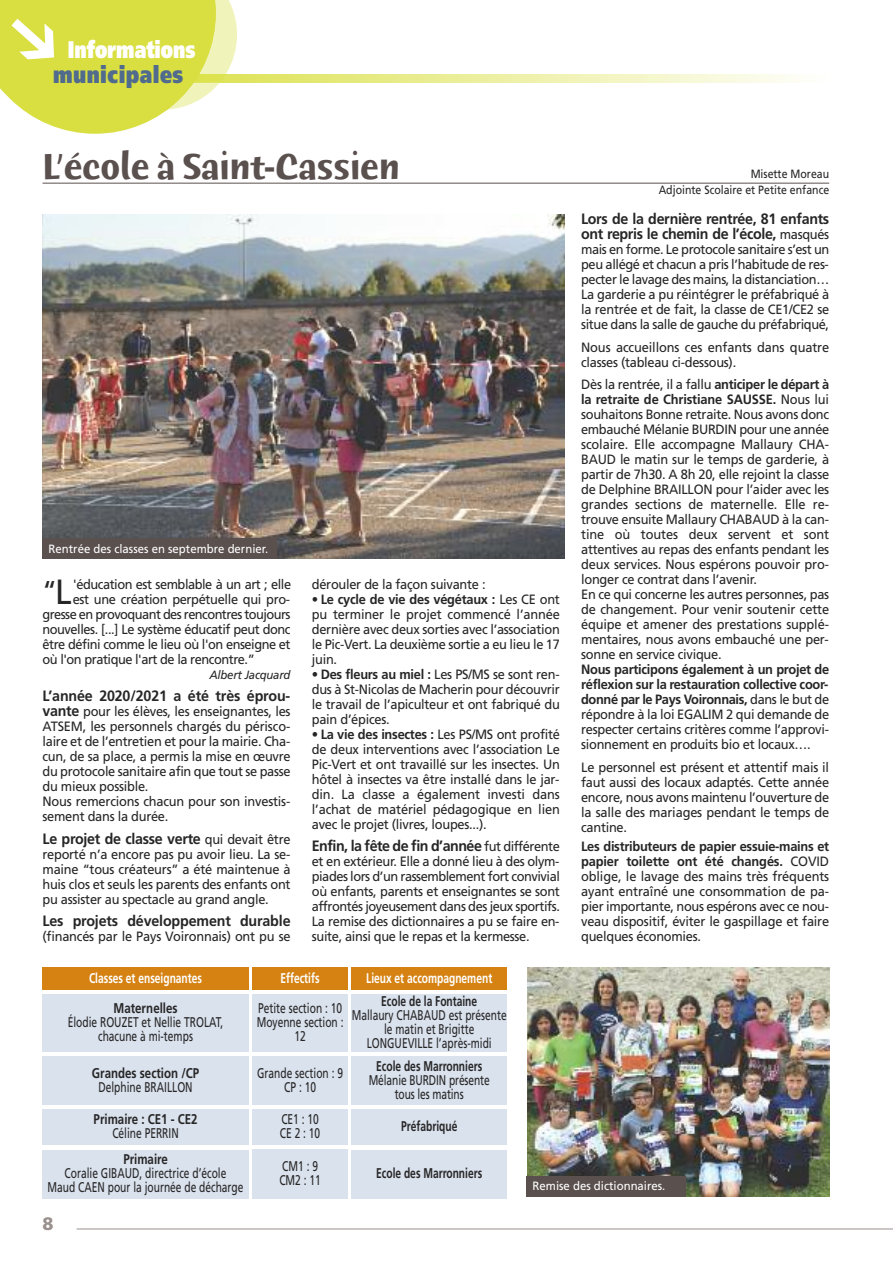
<style>
.page{position:relative;width:893px;height:1263px;background:#fff}
.page>*{position:absolute;margin:0;border:0;box-sizing:border-box;transform-origin:0 0}
.t1{font:700 39px "Humana Sans ITC";letter-spacing:-.005em;color:#5a504e;scale:.9 1}
.t2{font:27.15px "Frutiger";color:#272627;scale:.95 1}
.t3{font:900 24px "Frutiger";color:#fff;scale:.75 1}
.t4{font:900 24px "Frutiger";letter-spacing:.025em;color:#506b8d;scale:.8 1}
.t5{font:900 18px "Frutiger";color:#9a918e}
.t6{font:700 15px/15px "Frutiger";letter-spacing:-.025em;color:#272627;scale:.95 1}
.t7{font:14.1px/14.1px "Frutiger";color:#272627;text-align:center;scale:.73 1}
.t8{font:700 14.1px "Frutiger";color:#272627;scale:.73 1}
.t9{font:700 14.1px "Frutiger";color:#272627;scale:.82 1}
.t10{font:700 14.1px "Frutiger";color:#fff;scale:.73 1}
.t11{font:13.5px/15px "Frutiger";letter-spacing:-.02em;color:#272627;text-align:justify;scale:.95 1}
.t12{font:13.5px "Frutiger";letter-spacing:-.045em;color:#272627;scale:.95 1}
.t13{font:12px "Frutiger";color:#fff;scale:.95 1}
.t14{font:12px/16.5px "Frutiger";color:#272627;text-align:right;scale:.88 1}
.t15{font:italic 12px "Frutiger";letter-spacing:-.02em;color:#272627;scale:.95 1}
.s1{font-size:34.95px}
.s2{font-weight:700;font-size:15px}
.s3{font-weight:400;font-size:13.5px}
.s4{font-weight:700}
</style>
<div class="page">
<svg style="left:237px;top:74px;width:559px;height:9px;background:#edf0a8"></svg>
<svg style="left:0;top:0;width:237px;height:134px"></svg>
<hr style="left:43px;top:183px;width:786px;height:1px;background:#5a504e">
<img style="left:43px;top:215px;width:521px;height:344px">
<div style="left:43px;top:539px;width:234px;height:20px;background:#5a504e"></div>
<img style="left:527px;top:967px;width:302px;height:229px">
<div style="left:526px;top:1176px;width:160px;height:20px;background:#5a504e"></div>
<div style="left:43px;top:967px;width:206px;height:23px;background:#d58213"></div>
<div style="left:252px;top:967px;width:96px;height:23px;background:#d58213"></div>
<div style="left:352px;top:967px;width:155px;height:23px;background:#d58213"></div>
<div style="left:43px;top:994px;width:206px;height:58px;background:#dae2ed"></div>
<div style="left:252px;top:994px;width:96px;height:58px;background:#dae2ed"></div>
<div style="left:352px;top:994px;width:155px;height:58px;background:#dae2ed"></div>
<div style="left:43px;top:1056px;width:206px;height:49px;background:#dae2ed"></div>
<div style="left:252px;top:1056px;width:96px;height:49px;background:#dae2ed"></div>
<div style="left:352px;top:1056px;width:155px;height:49px;background:#dae2ed"></div>
<div style="left:43px;top:1110px;width:206px;height:35px;background:#dae2ed"></div>
<div style="left:252px;top:1110px;width:96px;height:35px;background:#dae2ed"></div>
<div style="left:352px;top:1110px;width:155px;height:35px;background:#dae2ed"></div>
<div style="left:43px;top:1149px;width:206px;height:49px;background:#dae2ed"></div>
<div style="left:252px;top:1149px;width:96px;height:50px;background:#dae2ed"></div>
<div style="left:352px;top:1149px;width:155px;height:49px;background:#dae2ed"></div>
<hr style="left:77px;top:1228px;width:816px;height:1px;background:#9a918e">
<h3 class="t3" style="left:68px;top:40px;width:172px">Informations</h3>
<h3 class="t4" style="left:53px;top:65px;width:164px">municipales</h3>
<h1 class="t1" style="left:43px;top:150px;width:398px">L’école à Saint-Cassien</h1>
<p class="t13" style="left:49px;top:544px;width:233px">Rentrée des classes en septembre dernier.</p>
<h2 class="t2" style="left:43px;top:579px;width:32px">“<span class="s1">L</span></h2>
<p class="t11" style="left:73px;top:577px;width:231px">'éducation est semblable à un art ; elle</p>
<p class="t11" style="left:73px;top:592px;width:230px">est une création perpétuelle qui pro-</p>
<p class="t12" style="left:43px;top:608px;width:263px">gresse en provoquant des rencontres toujours</p>
<p class="t11" style="left:43px;top:622px;width:263px">nouvelles. [...] Le système éducatif peut donc</p>
<p class="t11" style="left:43px;top:637px;width:263px">être défini comme le lieu où l'on enseigne et</p>
<p class="t11" style="left:43px;top:652px;width:225px">où l'on pratique l'art de la rencontre.”</p>
<p class="t15" style="left:210px;top:670px;width:87px">Albert Jacquard</p>
<p class="t6" style="left:43px;top:689px;width:262px">L’année 2020/2021 a été très éprou-</p>
<p class="t11" style="left:43px;top:705px;width:263px;text-align:left"><span class="s2">vante</span> pour les élèves, les enseignantes, les ATSEM, les personnels chargés du périsco&shy;laire et de l’entretien et pour la mairie. Cha&shy;cun, de sa place, a permis la mise en œuvre du protocole sanitaire afin que tout se passe du mieux possible.<br>Nous remercions chacun pour son investis&shy;sement dans la durée.</p>
<p class="t6" style="left:43px;top:832px;width:263px">Le projet de classe verte <span class="s3">qui devait être</span></p>
<p class="t11" style="left:43px;top:847px;width:263px">reporté n’a encore pas pu avoir lieu. La se&shy;maine “tous créateurs” a été maintenue à huis clos et seuls les parents des enfants ont pu assister au spectacle au grand angle.</p>
<p class="t6" style="left:43px;top:914px;width:263px">Les projets développement durable</p>
<p class="t11" style="left:43px;top:930px;width:263px">(financés par le Pays Voironnais) ont pu se</p>
<p class="t11" style="left:312px;top:577px;width:184px">dérouler de la façon suivante :</p>
<p class="t11" style="left:312px;top:592px;width:263px"><span class="s4">• Le cycle de vie des végétaux :</span> Les CE ont pu terminer le projet commencé l’année dernière avec deux sorties avec l’association le Pic-Vert. La deuxième sortie a eu lieu le 17 juin.</p>
<p class="t11" style="left:312px;top:667px;width:263px"><span class="s4">• Des fleurs au miel :</span> Les PS/MS se sont ren&shy;dus à St-Nicolas de Macherin pour découvrir le travail de l’apiculteur et ont fabriqué du pain d’épices.</p>
<p class="t11" style="left:312px;top:727px;width:263px"><span class="s4">• La vie des insectes :</span> Les PS/MS ont profité de deux interventions avec l’association Le Pic-Vert et ont travaillé sur les insectes. Un hôtel à insectes va être installé dans le jar&shy;din. La classe a également investi dans l’achat de matériel pédagogique en lien avec le projet (livres, loupes...).</p>
<p class="t6" style="left:312px;top:839px;width:263px">Enfin, la fête de fin d’année <span class="s3">fut différente</span></p>
<p class="t11" style="left:312px;top:855px;width:263px">et en extérieur. Elle a donné lieu à des olym&shy;piades lors d’un rassemblement fort convivial où enfants, parents et enseignantes se sont affrontés joyeusement dans des jeux sportifs.<br>La remise des dictionnaires a pu se faire en&shy;suite, ainsi que le repas et la kermesse.</p>
<p class="t10" style="left:89px;top:972px;width:156px">Classes et enseignantes</p>
<p class="t10" style="left:281px;top:972px;width:55px">Effectifs</p>
<p class="t10" style="left:366px;top:972px;width:174px">Lieux et accompagnement</p>
<p class="t9" style="left:114px;top:1002px;width:80px">Maternelles</p>
<p class="t7" style="left:68px;top:1016px;width:215px">Élodie ROUZET et Nellie TROLAT, chacune à mi-temps</p>
<p class="t7" style="left:257px;top:1002px;width:121px">Petite section : 10<br>Moyenne section :<br>12</p>
<p class="t8" style="left:381px;top:995px;width:133px">Ecole de la Fontaine</p>
<p class="t7" style="left:352px;top:1009px;width:214px">Mallaury CHABAUD est présente le matin et Brigitte<br>LONGUEVILLE l’après-midi</p>
<p class="t9" style="left:92px;top:1067px;width:132px">Grandes section /CP</p>
<p class="t7" style="left:98px;top:1081px;width:131px">Delphine BRAILLON</p>
<p class="t9" style="left:94px;top:1113px;width:128px">Primaire : CE1 - CE2</p>
<p class="t7" style="left:112px;top:1127px;width:92px">Céline PERRIN</p>
<p class="t7" style="left:257px;top:1067px;width:119px">Grande section : 9<br>CP : 10</p>
<p class="t8" style="left:376px;top:1060px;width:147px">Ecole des Marronniers</p>
<p class="t7" style="left:369px;top:1074px;width:167px">Mélanie BURDIN présente tous les matins</p>
<p class="t7" style="left:280px;top:1113px;width:57px;text-align:left">CE1 : 10<br>CE2:10</p>
<p class="t8" style="left:401px;top:1121px;width:79px">Préfabriqué</p>
<p class="t14" style="left:659px;top:166px;width:195px">Misette Moreau<br>Adjointe Scolaire et Petite enfance</p>
<p class="t6" style="left:581px;top:213px;width:263px">Lors de la dernière rentrée, 81 enfants ont repris le chemin de l’école, <span class="s3">masqués</span></p>
<p class="t11" style="left:581px;top:243px;width:263px">mais en forme. Le protocole sanitaire s’est un peu allégé et chacun a pris l’habitude de res&shy;pecter le lavage des mains, la distanciation… La garderie a pu réintégrer le préfabriqué à la rentrée et de fait, la classe de CE1/CE2 se situe dans la salle de gauche du préfabriqué,</p>
<p class="t11" style="left:581px;top:340px;width:263px">Nous accueillons ces enfants dans quatre classes (tableau ci-dessous).</p>
<p class="t11" style="left:581px;top:378px;width:263px;text-align:left">Dès la rentrée, il a fallu <span class="s4">anticiper le départ à la retraite de Christiane SAUSSE.</span> Nous lui souhaitons Bonne retraite. Nous avons donc embauché Mélanie BURDIN pour une année scolaire. Elle accompagne Mallaury CHA-BAUD le matin sur le temps de garderie, à partir de 7h30. A 8h 20, elle rejoint la classe de Delphine BRAILLON pour l’aider avec les grandes sections de maternelle. Elle re&shy;trouve ensuite Mallaury CHABAUD à la can&shy;tine où toutes deux servent et sont attentives au repas des enfants pendant les deux services. Nous espérons pouvoir pro&shy;longer ce contrat dans l’avenir.<br>En ce qui concerne les autres personnes, pas de changement. Pour venir soutenir cette équipe et amener des prestations supplé&shy;mentaires, nous avons embauché une per&shy;sonne en service civique.</p>
<p class="t11" style="left:581px;top:663px;width:263px"><span class="s4">Nous participons également à un projet de réflexion sur la restauration collective coor&shy;donné par le Pays Voironnais,</span> dans le but de répondre à la loi EGALIM 2 qui demande de respecter certains critères comme l’approvi&shy;sionnement en produits bio et locaux….</p>
<p class="t11" style="left:581px;top:760px;width:263px">Le personnel est présent et attentif mais il faut aussi des locaux adaptés. Cette année encore, nous avons maintenu l’ouverture de la salle des mariages pendant le temps de cantine.</p>
<p class="t11" style="left:581px;top:840px;width:263px"><span class="s4">Les distributeurs de papier essuie-mains et papier toilette ont été changés.</span> COVID oblige, le lavage des mains très fréquents ayant entraîné une consommation de pa&shy;pier importante, nous espérons avec ce nou&shy;veau dispositif, éviter le gaspillage et faire quelques économies.</p>
<p class="t9" style="left:123px;top:1153px;width:56px">Primaire</p>
<p class="t7" style="left:48px;top:1167px;width:270px">Coralie GIBAUD, directrice d’école<br>Maud CAEN pour la journée de décharge</p>
<p class="t7" style="left:279px;top:1160px;width:58px;text-align:left">CM1 : 9<br>CM2 : 11</p>
<p class="t8" style="left:376px;top:1167px;width:147px">Ecole des Marronniers</p>
<h3 class="t5" style="left:43px;top:1216px;width:13px">8</h3>
<p class="t13" style="left:533px;top:1181px;width:141px">Remise des dictionnaires.</p>
</div>
